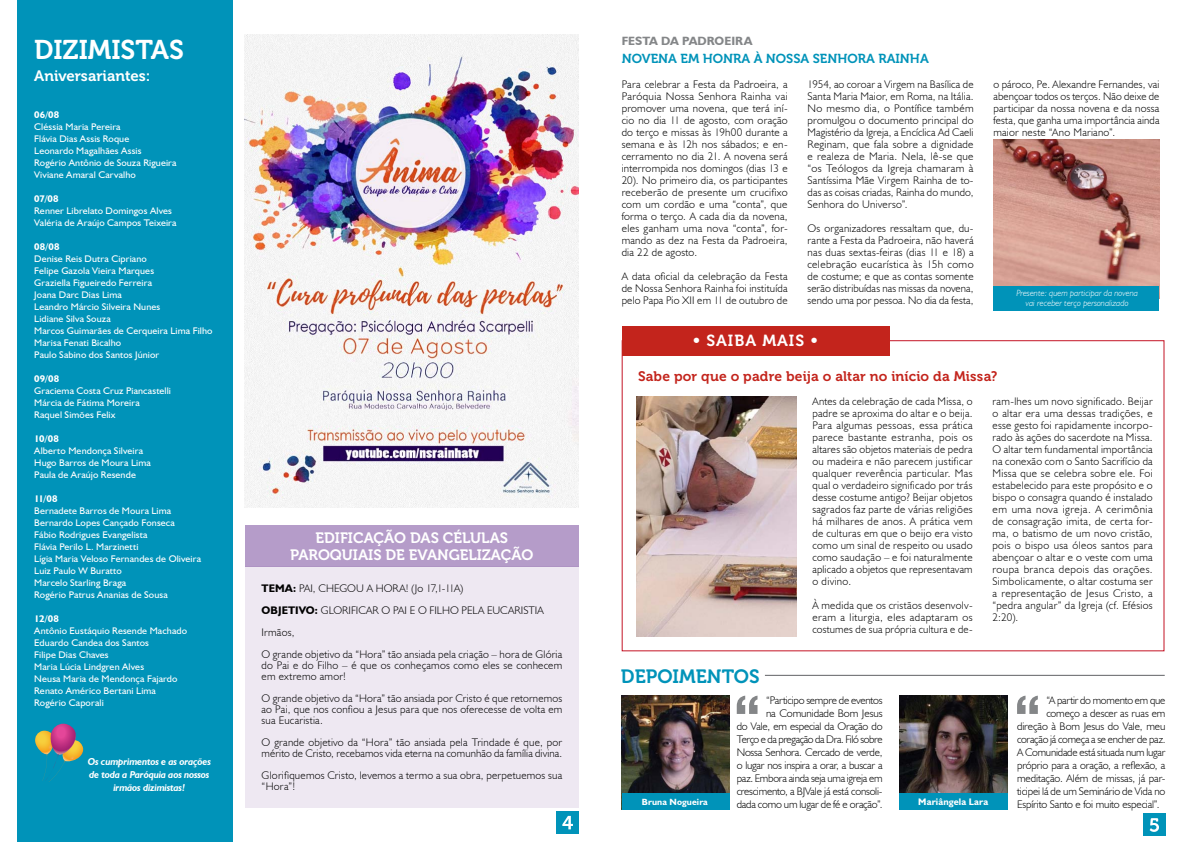
<style>
.page{position:relative;width:1191px;height:842px;background:#fff}
.page>*{position:absolute;margin:0;border:0;box-sizing:border-box;transform-origin:0 0}
.t1{font:27px "Museo 700";color:#fff}
.t2{font:19.2px "Museo 700";color:#0093b9}
.t3{font:16px "Museo 700";color:#fff}
.t4{font:15px/17px "Museo 700";color:#fff;text-align:center}
.t5{font:13.8px "Museo 700";letter-spacing:.01em;color:#c3241c}
.t6{font:13px "Museo 700";color:#0093b9}
.t7{font:700 12px "Humanist 521 BT";color:#848688}
.t8{font:300 11px/12px "Humanist 521 BT";letter-spacing:.01em;color:#000;text-align:justify}
.t9{font:300 11px/13px "Humanist 521 BT";letter-spacing:-.02em;color:#000;text-align:right}
.t10{font:300 11px "Humanist 521 BT";letter-spacing:-.01em;color:#000}
.t11{font:italic 700 10px/13px "Humanist 521 BT";letter-spacing:-.02em;color:#fff;text-align:center}
.t12{font:9.6px/12px "Humanist 521 BT";letter-spacing:.01em;color:#fff;scale:1.04 1}
.t13{font:700 9.6px "Humanist 521 BT";letter-spacing:.02em;color:#fff;scale:1.04 1}
.t14{font:700 9.5px "Humanist 521 BT";letter-spacing:.01em;color:#fff}
.t15{font:italic 300 9px/10px "Humanist 521 BT";color:#fff;text-align:center}
.t16{font:700 9px "Humanist 521 BT";letter-spacing:.015em;color:#fff}
.s1{font-weight:700}
</style>
<div class="page">
<div style="left:17px;top:0;width:215px;height:842px;background:#0093b9"></div>
<div style="left:245px;top:567px;width:333px;height:241px;background:#eee8f2"></div>
<div style="left:245px;top:525px;width:333px;height:42px;background:#b59cc9"></div>
<svg style="left:35px;top:724px;width:49px;height:57px"></svg>
<div style="left:556px;top:811px;width:22px;height:23px;background:#0093b9"></div>
<svg style="left:562px;top:816px;width:11px;height:13px"></svg>
<img style="left:245px;top:34px;width:333px;height:473px">
<svg style="left:621px;top:340px;width:544px;height:312px"></svg>
<img style="left:621px;top:696px;width:108px;height:97px">
<hr style="left:765px;top:675px;width:399px;height:1px;background:#616366">
<img style="left:899px;top:696px;width:108px;height:97px">
<svg style="left:736px;top:696px;width:21px;height:18px"></svg>
<svg style="left:1017px;top:696px;width:20px;height:18px"></svg>
<div style="left:621px;top:793px;width:108px;height:17px;background:#0093b9"></div>
<div style="left:899px;top:793px;width:108px;height:17px;background:#0093b9"></div>
<div style="left:1143px;top:813px;width:22px;height:22px;background:#0093b9"></div>
<svg style="left:1149px;top:818px;width:10px;height:14px"></svg>
<div style="left:621px;top:326px;width:268px;height:30px;background:#c3241c"></div>
<img style="left:637px;top:397px;width:159px;height:240px">
<img style="left:993px;top:139px;width:166px;height:147px">
<div style="left:993px;top:286px;width:166px;height:25px;background:#0093b9"></div>
<h1 class="t1" style="left:34px;top:34px;width:151px">DIZIMISTAS</h1>
<h3 class="t4" style="left:34px;top:68px;width:118px">Aniversariantes:</h3>
<p class="t13" style="left:34px;top:109px;width:26px">06/08</p>
<p class="t12" style="left:34px;top:121px;width:138px">Cléssia Maria Pereira<br>Flávia Dias Assis Roque<br>Leonardo Magalhães Assis<br>Rogério Antônio de Souza Rigueira<br>Viviane Amaral Carvalho</p>
<p class="t13" style="left:34px;top:193px;width:25px">07/08</p>
<p class="t12" style="left:34px;top:205px;width:138px">Renner Librelato Domingos Alves<br>Valéria de Araújo Campos Teixeira</p>
<p class="t13" style="left:34px;top:241px;width:26px">08/08</p>
<p class="t12" style="left:34px;top:253px;width:173px">Denise Reis Dutra Cipriano<br>Felipe Gazola Vieira Marques<br>Graziella Figueiredo Ferreira<br>Joana Darc Dias Lima<br>Leandro Márcio Silveira Nunes<br>Lidiane Silva Souza<br>Marcos Guimarães de Cerqueira Lima Filho<br>Marisa Fenati Bicalho<br>Paulo Sabino dos Santos Júnior</p>
<p class="t13" style="left:34px;top:373px;width:25px">09/08</p>
<p class="t12" style="left:34px;top:385px;width:133px">Graciema Costa Cruz Piancastelli<br>Márcia de Fátima Moreira<br>Raquel Simões Felix</p>
<p class="t13" style="left:34px;top:433px;width:25px">10/08</p>
<p class="t12" style="left:34px;top:445px;width:114px">Alberto Mendonça Silveira<br>Hugo Barros de Moura Lima<br>Paula de Araújo Resende</p>
<p class="t13" style="left:34px;top:493px;width:24px">11/08</p>
<p class="t12" style="left:34px;top:505px;width:162px">Bernadete Barros de Moura Lima<br>Bernardo Lopes Cançado Fonseca<br>Fábio Rodrigues Evangelista<br>Flávia Perilo L. Marzinetti<br>Lígia Maria Veloso Fernandes de Oliveira<br>Luiz Paulo W Buratto<br>Marcelo Starling Braga<br>Rogério Patrus Ananias de Sousa</p>
<p class="t13" style="left:34px;top:613px;width:25px">12/08</p>
<p class="t12" style="left:34px;top:625px;width:148px">Antônio Eustáquio Resende Machado<br>Eduardo Candea dos Santos<br>Filipe Dias Chaves<br>Maria Lúcia Lindgren Alves<br>Neusa Maria de Mendonça Fajardo<br>Renato Américo Bertani Lima<br>Rogério Caporali</p>
<p class="t11" style="left:88px;top:755px;width:125px">Os cumprimentos e as orações de toda a Paróquia aos nossos irmãos dizimistas!</p>
<h3 class="t4" style="left:290px;top:529px;width:244px">EDIFICAÇÃO DAS CÉLULAS<br>PAROQUIAIS DE EVANGELIZAÇÃO</h3>
<p class="t8" style="left:262px;top:577px;width:302px;line-height:22px;text-align:left"><span class="s1">TEMA:</span> PAI, CHEGOU A HORA! (Jo 17,1-11A)<br><span class="s1">OBJETIVO:</span> GLORIFICAR O PAI E O FILHO PELA EUCARISTIA Irmãos,<br>O grande objetivo da “Hora” tão ansiada pela criação – hora de Glória</p>
<p class="t8" style="left:262px;top:660px;width:302px;line-height:11px">do Pai e do Filho – é que os conheçamos como eles se conhecem em extremo amor!</p>
<p class="t8" style="left:262px;top:693px;width:302px;line-height:11px">O grande objetivo da “Hora” tão ansiada por Cristo é que retornemos ao Pai, que nos confiou a Jesus para que nos oferecesse de volta em sua Eucaristia.</p>
<p class="t8" style="left:262px;top:737px;width:302px;line-height:11px">O grande objetivo da “Hora” tão ansiada pela Trindade é que, por mérito de Cristo, recebamos vida eterna na comunhão da família divina.</p>
<p class="t8" style="left:262px;top:770px;width:302px;line-height:11px">Glorifiquemos Cristo, levemos a termo a sua obra, perpetuemos sua “Hora”!</p>
<p class="t7" style="left:621px;top:34px;width:15px">Festa</p>
<p class="t7" style="left:661px;top:34px;width:37px">da Padroeira</p>
<p class="t6" style="left:621px;top:52px;width:20px">Novena</p>
<p class="t6" style="left:680px;top:52px;width:43px">em honra</p>
<p class="t6" style="left:753px;top:52px;width:32px">à Nossa</p>
<p class="t6" style="left:812px;top:52px;width:45px">Senhora</p>
<p class="t6" style="left:878px;top:52px;width:50px">Rainha</p>
<p class="t8" style="left:621px;top:78px;width:168px">Para celebrar a Festa da Padroeira, a Paróquia Nossa Senhora Rainha vai promover uma novena, que terá iní&shy;cio no dia 11 de agosto, com oração do terço e missas às 19h00 durante a semana e às 12h nos sábados; e en&shy;cerramento no dia 21. A novena será interrompida nos domingos (dias 13 e 20). No primeiro dia, os participantes receberão de presente um crucifixo com um cordão e uma “conta”, que forma o terço. A cada dia da novena, eles ganham uma nova “conta”, for&shy;mando as dez na Festa da Padroeira, dia 22 de agosto.</p>
<p class="t8" style="left:621px;top:270px;width:167px">A data oficial da celebração da Festa de Nossa Senhora Rainha foi instituída pelo Papa Pio XII em 11 de outubro de</p>
<p class="t8" style="left:807px;top:78px;width:167px">1954, ao coroar a Virgem na Basílica de Santa Maria Maior, em Roma, na Itália.<br>No mesmo dia, o Pontífice também promulgou o documento principal do Magistério da Igreja, a Encíclica Ad Caeli Reginam, que fala sobre a dignidade e realeza de Maria. Nela, lê-se que “os Teólogos da Igreja chamaram à Santíssima Mãe Virgem Rainha de to&shy;das as coisas criadas, Rainha do mundo, Senhora do Universo”.</p>
<p class="t8" style="left:807px;top:222px;width:168px">Os organizadores ressaltam que, du&shy;rante a Festa da Padroeira, não haverá nas duas sextas-feiras (dias 11 e 18) a celebração eucarística às 15h como de costume; e que as contas somente serão distribuídas nas missas da novena, sendo uma por pessoa. No dia da festa,</p>
<h3 class="t3" style="left:692px;top:332px;width:95px">• Saiba Mais</h3>
<h3 class="t3" style="left:810px;top:332px;width:9px">•</h3>
<p class="t8" style="left:993px;top:78px;width:168px">o pároco, Pe. Alexandre Fernandes, vai abençoar todos os terços. Não deixe de participar da nossa novena e da nossa festa, que ganha uma importância ainda maior neste “Ano Mariano”.</p>
<p class="t15" style="left:1016px;top:288px;width:123px">Presente: quem participar da novena vai receber terço personalizado</p>
<p class="t5" style="left:638px;top:368px;width:361px">Sabe por que o padre beija o altar no início da Missa?</p>
<h2 class="t2" style="left:621px;top:665px;width:140px">DEPOIMENTOS</h2>
<p class="t8" style="left:812px;top:395px;width:162px">Antes da celebração de cada Missa, o padre se aproxima do altar e o beija.<br>Para algumas pessoas, essa prática parece bastante estranha, pois os altares são objetos materiais de pedra ou madeira e não parecem justificar qualquer reverência particular. Mas qual o verdadeiro significado por trás desse costume antigo? Beijar objetos sagrados faz parte de várias religiões há milhares de anos. A prática vem de culturas em que o beijo era visto como um sinal de respeito ou usado como saudação – e foi naturalmente aplicado a objetos que representavam o divino.</p>
<p class="t8" style="left:812px;top:599px;width:162px">À medida que os cristãos desenvolv&shy;eram a liturgia, eles adaptaram os costumes de sua própria cultura e de-</p>
<p class="t8" style="left:992px;top:395px;width:162px">ram-lhes um novo significado. Beijar o altar era uma dessas tradições, e esse gesto foi rapidamente incorpo&shy;rado às ações do sacerdote na Missa.<br>O altar tem fundamental importância na conexão com o Santo Sacrifício da Missa que se celebra sobre ele. Foi estabelecido para este propósito e o bispo o consagra quando é instalado em uma nova igreja. A cerimônia de consagração imita, de certa for&shy;ma, o batismo de um novo cristão, pois o bispo usa óleos santos para abençoar o altar e o veste com uma roupa branca depois das orações.<br>Simbolicamente, o altar costuma ser a representação de Jesus Cristo, a “pedra angular” da Igreja (cf. Efésios 2:20).</p>
<p class="t9" style="left:736px;top:693px;width:147px">“Participo sempre de eventos<br>na Comunidade Bom Jesus<br>do Vale, em especial da Oração do Terço e da pregação da Dra. Filó sobre Nossa Senhora. Cercado de verde, o lugar nos inspira a orar, a buscar a paz. Embora ainda seja uma igreja em crescimento, a BJVale já está consoli&shy;dada como um lugar de fé e oração”.</p>
<p class="t9" style="left:1046px;top:693px;width:121px">“A partir do momento em que</p>
<p class="t10" style="left:1046px;top:706px;width:121px">começo a descer as ruas em</p>
<p class="t8" style="left:1017px;top:720px;width:150px">direção à Bom Jesus do Vale, meu</p>
<p class="t9" style="left:1017px;top:732px;width:150px">coração já começa a se encher de paz.</p>
<p class="t9" style="left:1017px;top:745px;width:150px">A Comunidade está situada num lugar</p>
<p class="t10" style="left:1017px;top:758px;width:150px">próprio para a oração, a reflexão, a</p>
<p class="t8" style="left:1017px;top:772px;width:150px">meditação. Além de missas, já par-</p>
<p class="t10" style="left:1017px;top:784px;width:150px">ticipei lá de um Seminário de Vida no</p>
<p class="t10" style="left:1017px;top:797px;width:144px">Espírito Santo e foi muito especial”.</p>
<p class="t16" style="left:642px;top:796px;width:68px">Bruna Nogueira</p>
<p class="t14" style="left:918px;top:796px;width:72px">Mariângela Lara</p>
</div>
